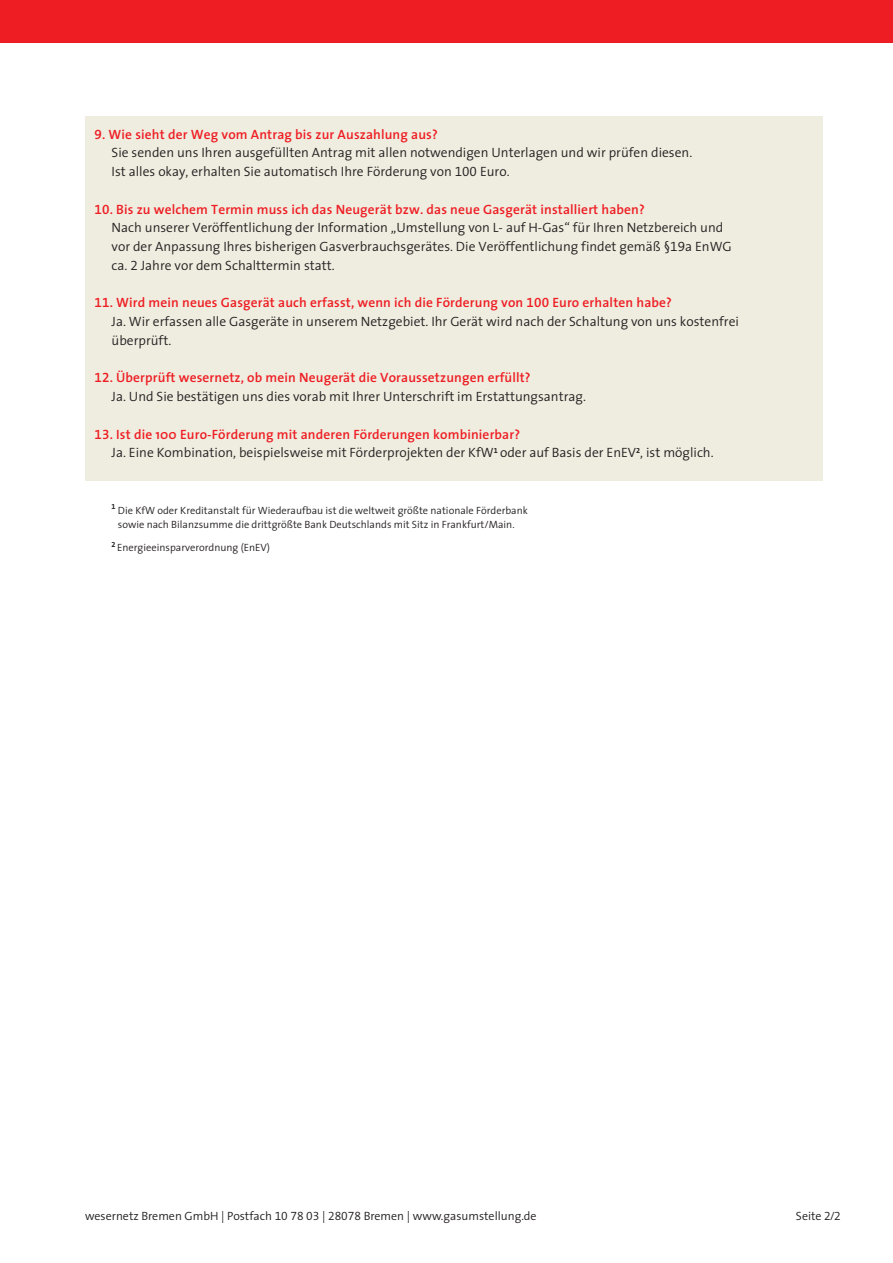
<style>
.page{position:relative;width:893px;height:1263px;background:#fff}
.page>*{position:absolute;margin:0;border:0;box-sizing:border-box;transform-origin:0 0}
.t1{font:300 13.5px/18.8px "The Sans";color:#231f20}
.t2{font:600 13.5px "The Sans";letter-spacing:.01em;color:#ee1d23}
.t3{font:300 12px "The Sans";color:#231f20}
.t4{font:300 10.5px/14.2px "The Sans";color:#231f20}
.s1{font-family:"The Sans Semi Bold Expert";font-weight:400}
.s2{font-family:"The Sans Semi Light Expert";font-weight:400}
</style>
<div class="page">
<div style="left:85px;top:116px;width:737px;height:364px;background:#eeede0"></div>
<div style="left:0;top:0;width:893px;height:43px;background:#ee1d23"></div>
<p class="t2" style="left:95px;top:123px;width:345px"><span class="s1">9.</span> Wie sieht der Weg vom Antrag bis zur Auszahlung aus?</p>
<p class="t1" style="left:112px;top:143px;width:582px">Sie senden uns Ihren ausgefüllten Antrag mit allen notwendigen Unterlagen und wir prüfen diesen.<br>Ist alles okay, erhalten Sie automatisch Ihre Förderung von <span class="s2">100</span> Euro.</p>
<p class="t2" style="left:95px;top:198px;width:552px"><span class="s1">10.</span> Bis zu welchem Termin muss ich das Neugerät bzw. das neue Gasgerät installiert haben?</p>
<p class="t1" style="left:112px;top:218px;width:622px">Nach unserer Veröffentlichung der Information „Umstellung von L- auf H-Gas“ für Ihren Netzbereich und vor der Anpassung Ihres bisherigen Gasverbrauchsgerätes. Die Veröffentlichung findet gemäß §<span class="s2">19</span>a EnWG ca. <span class="s2">2</span> Jahre vor dem Schalttermin statt.</p>
<p class="t2" style="left:95px;top:291px;width:579px"><span class="s1">11.</span> Wird mein neues Gasgerät auch erfasst, wenn ich die Förderung von <span class="s1">100</span> Euro erhalten habe?</p>
<p class="t1" style="left:112px;top:312px;width:629px">Ja. Wir erfassen alle Gasgeräte in unserem Netzgebiet. Ihr Gerät wird nach der Schaltung von uns kostenfrei überprüft.</p>
<p class="t2" style="left:95px;top:366px;width:438px"><span class="s1">12.</span> Überprüft wesernetz, ob mein Neugerät die Voraussetzungen erfüllt?</p>
<p class="t1" style="left:112px;top:387px;width:476px">Ja. Und Sie bestätigen uns dies vorab mit Ihrer Unterschrift im Erstattungsantrag.</p>
<p class="t2" style="left:95px;top:423px;width:427px"><span class="s1">13.</span> Ist die 100 Euro-Förderung mit anderen Förderungen kombinierbar?</p>
<p class="t1" style="left:112px;top:443px;width:604px">Ja. Eine Kombination, beispielsweise mit Förderprojekten der KfW<sup>1</sup> oder auf Basis der EnEV<sup>2</sup>, ist möglich.</p>
<p class="t4" style="left:118px;top:502px;width:411px;text-indent:-6px"><sup>1</sup> Die KfW oder Kreditanstalt für Wiederaufbau ist die weltweit größte nationale Förderbank sowie nach Bilanzsumme die drittgrößte Bank Deutschlands mit Sitz in Frankfurt/Main.</p>
<p class="t4" style="left:112px;top:540px;width:160px"><sup>2</sup> Energieeinsparverordnung (EnEV)</p>
<p class="t3" style="left:85px;top:1206px;width:453px">wesernetz Bremen GmbH | Postfach <span class="s2">10 78 03</span> | <span class="s2">28078</span> Bremen | www.gasumstellung.de</p>
<p class="t3" style="left:796px;top:1206px;width:46px">Seite <span class="s2">2/2</span></p>
</div>
